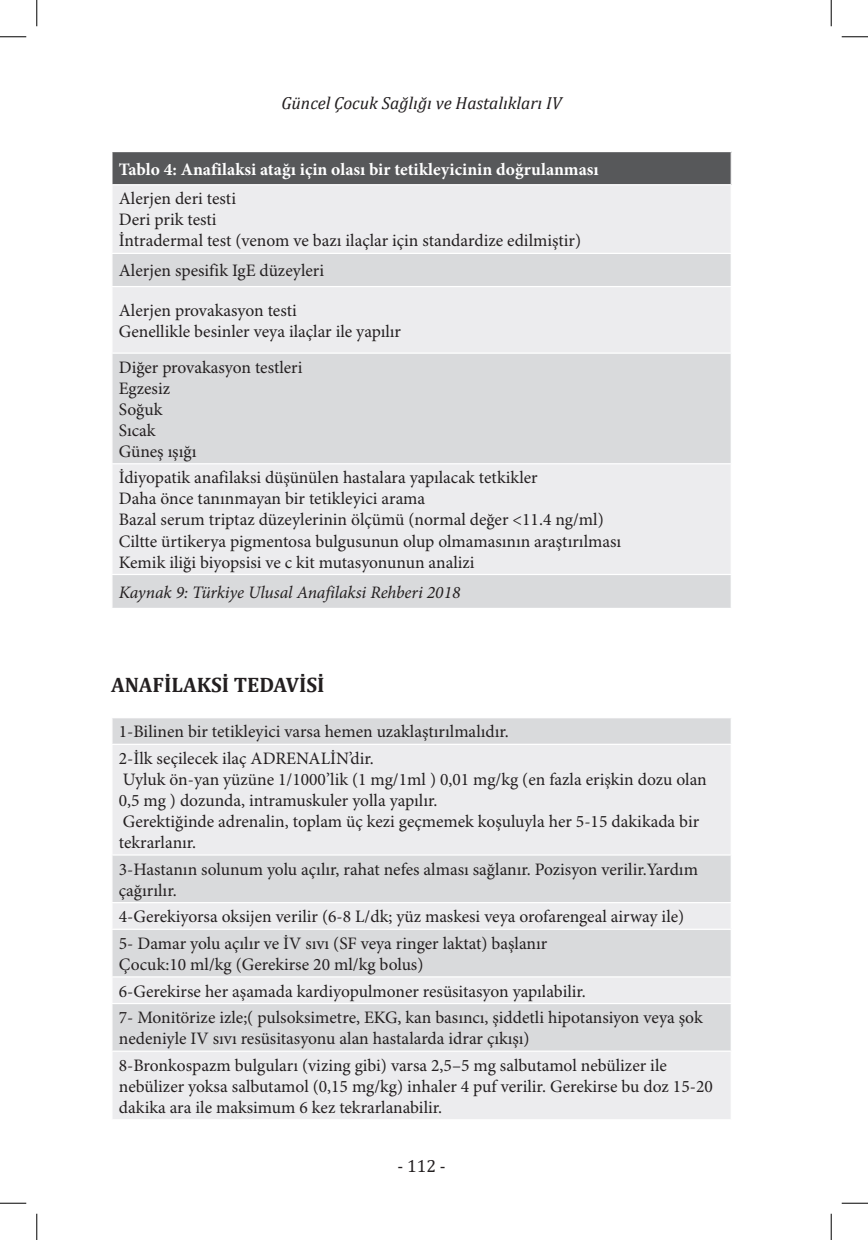
<style>
.page{position:relative;width:868px;height:1240px;background:#fff}
.page>*{position:absolute;margin:0;border:0;box-sizing:border-box;transform-origin:0 0}
.baslık_1{font:700 21px "Cambria";color:#231f20}
.tabloyazi{font:17.5px/21px "Minion Pro";color:#231f20}
.tabloyazibold{font:700 17.5px "Minion Pro";color:#fff}
.tabloyazi-2{font:italic 17.5px "Minion Pro";letter-spacing:-.005em;color:#231f20}
.t1{font:italic 17.5px "Cambria";color:#231f20}
.t2{font:17.5px "Cambria";color:#231f20}
</style>
<div class="page">
<div style="left:112px;top:151px;width:619px;height:34px;background:#57585a"></div>
<div style="left:113px;top:185px;width:617px;height:68px;background:#ececee"></div>
<svg style="left:112px;top:254px;width:618px;height:353px;background:#e2e3e5"></svg>
<hr style="left:111px;top:286px;width:620px;height:1px;background:#fff">
<hr style="left:111px;top:352px;width:620px;height:2px;background:#fff">
<hr style="left:111px;top:463px;width:620px;height:1px;background:#fff">
<hr style="left:111px;top:574px;width:620px;height:1px;background:#fff">
<hr style="left:111px;top:151px;width:620px;height:1px;background:#fff">
<hr style="left:730px;top:152px;width:1px;height:32px;background:#fff">
<hr style="left:111px;top:184px;width:620px;height:1px;background:#fff">
<div style="left:112px;top:718px;width:618px;height:25px;background:#d9dadc"></div>
<svg style="left:112px;top:745px;width:618px;height:374px;background:#e5e5e7"></svg>
<hr style="left:111px;top:854px;width:620px;height:1px;background:#fff">
<hr style="left:111px;top:901px;width:620px;height:2px;background:#fff">
<hr style="left:111px;top:928px;width:620px;height:1px;background:#fff">
<hr style="left:111px;top:976px;width:620px;height:1px;background:#fff">
<hr style="left:111px;top:1002px;width:620px;height:2px;background:#fff">
<hr style="left:111px;top:1050px;width:620px;height:1px;background:#fff">
<svg style="left:730px;top:718px;width:1px;height:25px"></svg>
<svg style="left:730px;top:903px;width:1px;height:25px"></svg>
<svg style="left:730px;top:978px;width:1px;height:24px"></svg>
<svg style="left:0;top:36px;width:26px;height:1px"></svg>
<svg style="left:841px;top:36px;width:26px;height:1px"></svg>
<svg style="left:0;top:1202px;width:26px;height:1px"></svg>
<svg style="left:841px;top:1202px;width:26px;height:1px"></svg>
<svg style="left:36px;top:0;width:1px;height:26px"></svg>
<svg style="left:36px;top:1213px;width:1px;height:26px"></svg>
<svg style="left:830px;top:0;width:1px;height:26px"></svg>
<svg style="left:830px;top:1213px;width:1px;height:26px"></svg>
<p class="t1" style="left:281px;top:91px;width:282px">Güncel Çocuk Sağlığı ve Hastalıkları IV</p>
<p class="tabloyazibold" style="left:119px;top:156px;width:481px">Tablo 4: Anafilaksi atağı için olası bir tetikleyicinin doğrulanması</p>
<p class="tabloyazi" style="left:119px;top:189px;width:119px">Alerjen deri testi</p>
<p class="tabloyazi" style="left:119px;top:210px;width:99px">Deri prik testi</p>
<p class="tabloyazi" style="left:119px;top:231px;width:463px">İntradermal test (venom ve bazı ilaçlar için standardize edilmiştir)</p>
<p class="tabloyazi" style="left:119px;top:261px;width:207px">Alerjen spesifik IgE düzeyleri</p>
<p class="tabloyazi" style="left:119px;top:300px;width:179px">Alerjen provakasyon testi</p>
<p class="tabloyazi" style="left:119px;top:321px;width:283px">Genellikle besinler veya ilaçlar ile yapılır</p>
<p class="tabloyazi" style="left:119px;top:357px;width:185px">Diğer provakasyon testleri</p>
<p class="tabloyazi" style="left:119px;top:378px;width:53px">Egzesiz</p>
<p class="tabloyazi" style="left:119px;top:399px;width:45px">Soğuk</p>
<p class="tabloyazi" style="left:119px;top:420px;width:38px">Sıcak</p>
<p class="tabloyazi" style="left:119px;top:441px;width:79px">Güneş ışığı</p>
<p class="tabloyazi" style="left:119px;top:468px;width:420px">İdiyopatik anafilaksi düşünülen hastalara yapılacak tetkikler</p>
<p class="tabloyazi" style="left:119px;top:489px;width:308px">Daha önce tanınmayan bir tetikleyici arama</p>
<p class="tabloyazi" style="left:119px;top:510px;width:486px">Bazal serum triptaz düzeylerinin ölçümü (normal değer &lt;11.4 ng/ml)</p>
<p class="tabloyazi" style="left:119px;top:531px;width:503px">Ciltte ürtikerya pigmentosa bulgusunun olup olmamasının araştırılması</p>
<p class="tabloyazi" style="left:119px;top:552px;width:357px">Kemik iliği biyopsisi ve c kit mutasyonunun analizi</p>
<p class="tabloyazi-2" style="left:119px;top:580px;width:343px">Kaynak 9: Türkiye Ulusal Anafilaksi Rehberi 2018</p>
<p class="baslık_1" style="left:111px;top:670px;width:215px">ANAFİLAKSİ TEDAVİSİ</p>
<p class="tabloyazi" style="left:119px;top:722px;width:391px">1-Bilinen bir tetikleyici varsa hemen uzaklaştırılmalıdır.</p>
<p class="tabloyazi" style="left:119px;top:748px;width:256px">2-İlk seçilecek ilaç ADRENALİN’dir.</p>
<p class="tabloyazi" style="left:119px;top:769px;width:589px">Uyluk ön-yan yüzüne 1/1000’lik (1 mg/1ml ) 0,01 mg/kg (en fazla erişkin dozu olan<br>0,5 mg ) dozunda, intramuskuler yolla yapılır.</p>
<p class="tabloyazi" style="left:119px;top:811px;width:581px">Gerektiğinde adrenalin, toplam üç kezi geçmemek koşuluyla her 5-15 dakikada bir tekrarlanır.</p>
<p class="tabloyazi" style="left:119px;top:859px;width:580px">3-Hastanın solunum yolu açılır, rahat nefes alması sağlanır. Pozisyon verilir.Yardım çağırılır.</p>
<p class="tabloyazi" style="left:119px;top:906px;width:566px">4-Gerekiyorsa oksijen verilir (6-8 L/dk; yüz maskesi veya orofarengeal airway ile)</p>
<p class="tabloyazi" style="left:119px;top:933px;width:430px">5- Damar yolu açılır ve İV sıvı (SF veya ringer laktat) başlanır</p>
<p class="tabloyazi" style="left:119px;top:954px;width:306px">Çocuk:10 ml/kg (Gerekirse 20 ml/kg bolus)</p>
<p class="tabloyazi" style="left:119px;top:981px;width:468px">6-Gerekirse her aşamada kardiyopulmoner resüsitasyon yapılabilir.</p>
<p class="tabloyazi" style="left:119px;top:1007px;width:585px">7- Monitörize izle;( pulsoksimetre, EKG, kan basıncı, şiddetli hipotansiyon veya şok nedeniyle IV sıvı resüsitasyonu alan hastalarda idrar çıkışı)</p>
<p class="tabloyazi" style="left:119px;top:1055px;width:595px">8-Bronkospazm bulguları (vizing gibi) varsa 2,5–5 mg salbutamol nebülizer ile nebülizer yoksa salbutamol (0,15 mg/kg) inhaler 4 puf verilir. Gerekirse bu doz 15-20 dakika ara ile maksimum 6 kez tekrarlanabilir.</p>
<p class="t2" style="left:397px;top:1155px;width:50px">- 112 -</p>
</div>
